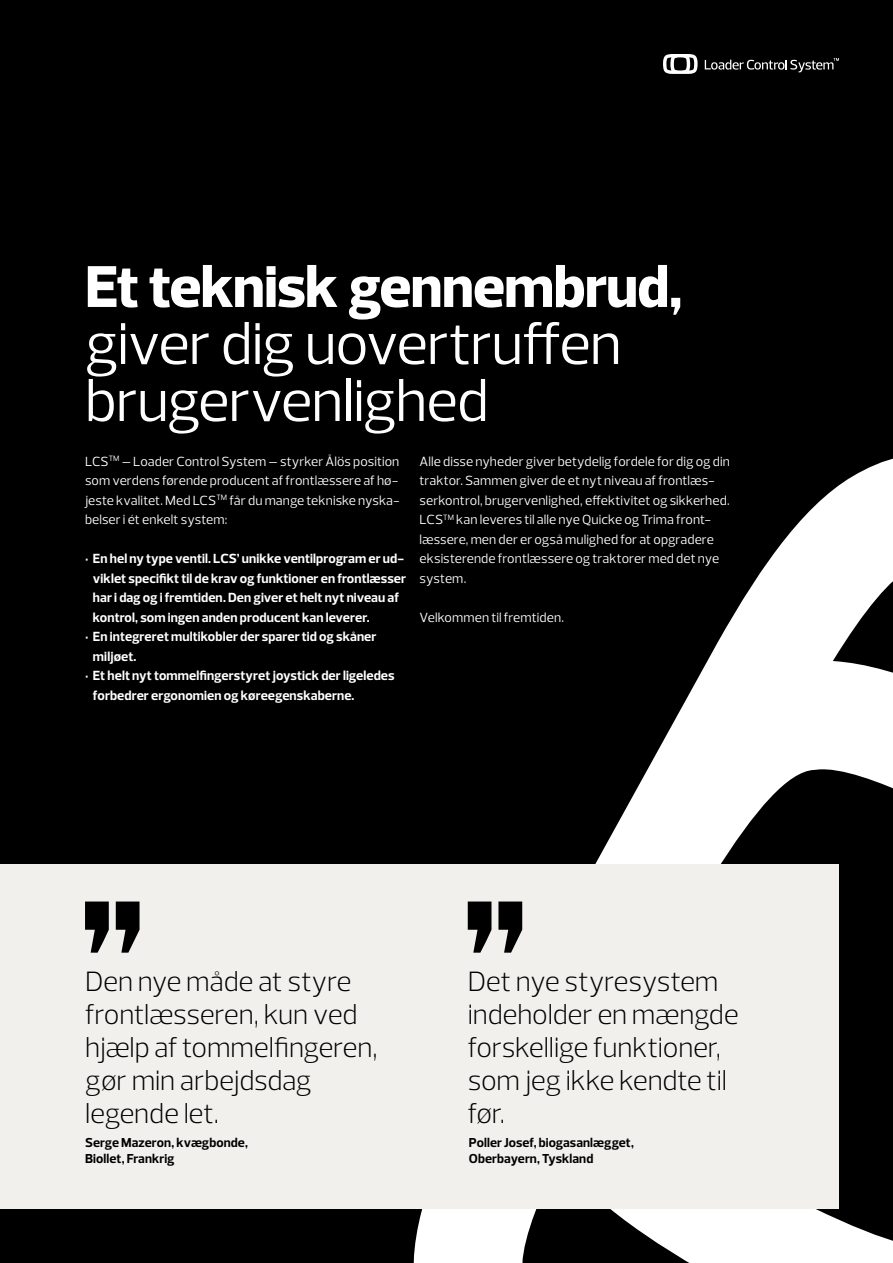
<style>
.page{position:relative;width:893px;height:1263px;background:#000}
.page>*{position:absolute;margin:0;border:0;box-sizing:border-box;transform-origin:0 0}
.t1{font:60px/57px "Prelo";letter-spacing:-.015em;color:#fff}
.t2{font:800 60px "Prelo";letter-spacing:-.01em;color:#fff}
.t3{font:300 28.5px/33px "Prelo";letter-spacing:-.01em;color:#000}
.t4{font:13.5px/19.5px "Prelo";letter-spacing:.005em;color:#fff;text-align:justify}
.t5{font:700 13.5px/19.5px "Prelo";letter-spacing:.005em;color:#fff}
.t6{font:700 13.2px/15.9px "Prelo";letter-spacing:.005em;color:#000}
</style>
<div class="page">
<svg style="left:408px;top:436px;width:485px;height:827px;fill:#000"></svg>
<svg style="left:663px;top:54px;width:35px;height:20px"></svg>
<svg style="left:705px;top:58px;width:134px;height:14px;background:#373737"></svg>
<div style="left:0;top:865px;width:839px;height:344px;background:#f2f0ec"></div>
<svg style="left:85px;top:901px;width:55px;height:52px"></svg>
<svg style="left:468px;top:901px;width:54px;height:52px"></svg>
<h1 class="t2" style="left:85px;top:250px;width:599px">Et teknisk gennembrud,</h1>
<h1 class="t1" style="left:85px;top:316px;width:538px">giver dig uovertruffen brugervenlighed</h1>
<p class="t4" style="left:85px;top:452px;width:316px">LCS<sup>TM</sup> – Loader Control System – styrker Ålös position som verdens førende producent af frontlæssere af hø&shy;jeste kvalitet. Med LCS<sup>TM</sup> får du mange tekniske nyska&shy;belser i ét enkelt system:</p>
<p class="t5" style="left:93px;top:549px;width:315px;text-indent:-8px">• En hel ny type ventil. LCS’ unikke ventilprogram er ud&shy;viklet specifikt til de krav og funktioner en frontlæsser har i dag og i fremtiden. Den giver et helt nyt niveau af kontrol, som ingen anden producent kan leverer.</p>
<p class="t5" style="left:93px;top:627px;width:285px;text-indent:-8px">• En integreret multikobler der sparer tid og skåner miljøet.</p>
<p class="t5" style="left:93px;top:666px;width:303px;text-indent:-8px">• Et helt nyt tommelfingerstyret joystick der ligeledes forbedrer ergonomien og køreegenskaberne.</p>
<p class="t4" style="left:420px;top:452px;width:312px;text-align:left">Alle disse nyheder giver betydelig fordele for dig og din traktor. Sammen giver de et nyt niveau af frontlæs&shy;serkontrol, brugervenlighed, effektivitet og sikkerhed.<br>LCS<sup>TM</sup> kan leveres til alle nye Quicke og Trima front&shy;læssere, men der er også mulighed for at opgradere eksisterende frontlæssere og traktorer med det nye system.</p>
<p class="t4" style="left:420px;top:608px;width:146px">Velkommen til fremtiden.</p>
<h2 class="t3" style="left:85px;top:965px;width:294px">Den nye måde at styre frontlæsseren, kun ved hjælp af tommelfingeren, gør min arbejdsdag legende let.</h2>
<p class="t6" style="left:85px;top:1135px;width:164px">Serge Mazeron, kvægbonde,<br>Biollet, Frankrig</p>
<h2 class="t3" style="left:468px;top:965px;width:273px">Det nye styresystem indeholder en mængde forskellige funktioner, som jeg ikke kendte til før.</h2>
<p class="t6" style="left:469px;top:1135px;width:167px">Poller Josef, biogasanlægget,<br>Oberbayern, Tyskland</p>
</div>
